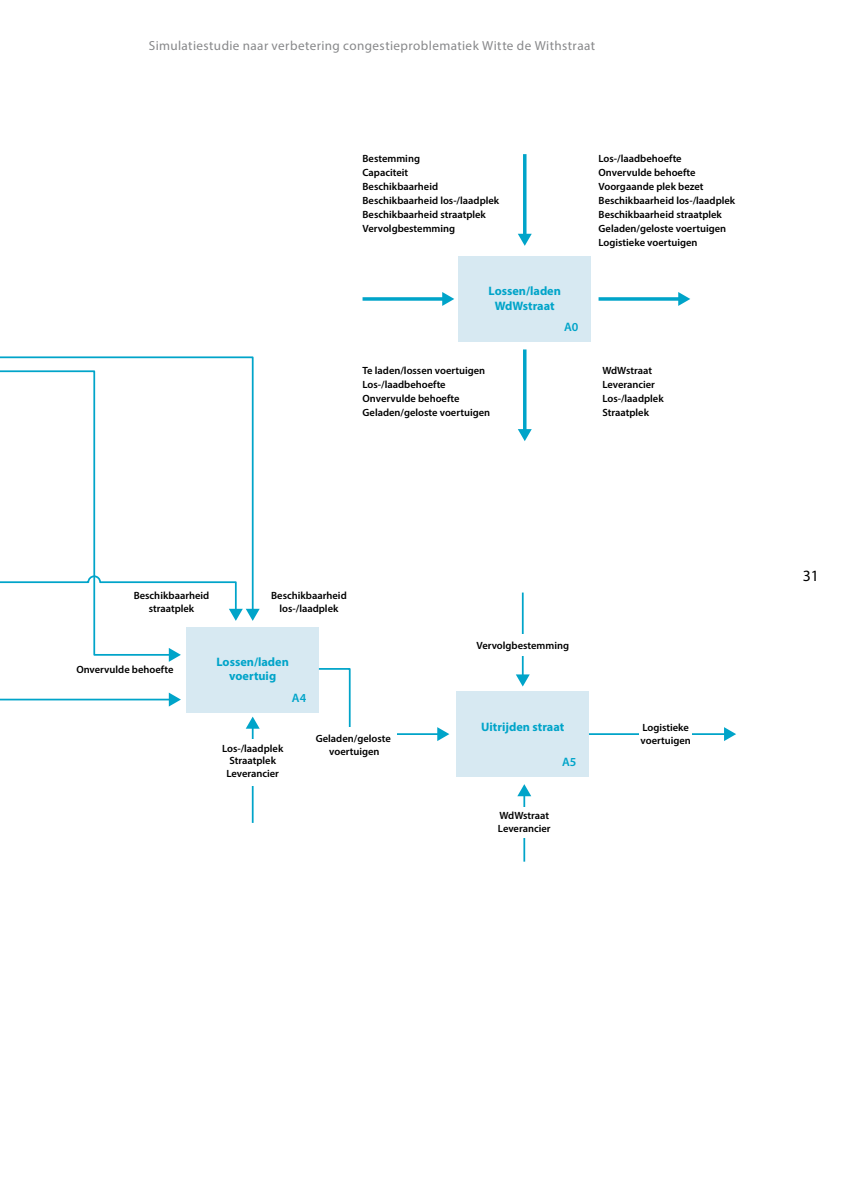
<style>
.page{position:relative;width:844px;height:1191px;background:#fff}
.page>*{position:absolute;margin:0;border:0;box-sizing:border-box;transform-origin:0 0}
.t1{font:15.75px "Myriad Pro";color:#000}
.t2{font:13.12px "Myriad Pro";letter-spacing:.03em;color:#87888a}
.t3{font:700 12.25px/14.7px "Myriad Pro";color:#00a4c9;text-align:center}
.t4{font:600 12.25px "Myriad Pro";color:#00a4c9}
.t5{font:600 10.5px/14px "Myriad Pro";color:#000}
</style>
<div class="page">
<div style="left:186px;top:626px;width:133px;height:86px;background:#d7e9f2"></div>
<div style="left:456px;top:691px;width:132px;height:86px;background:#d7e9f2"></div>
<hr style="left:588px;top:733px;width:138px;height:2px;background:#00a4c9">
<svg style="left:723px;top:727px;width:13px;height:14px"></svg>
<svg style="left:0;top:356px;width:254px;height:218px"></svg>
<hr style="left:521px;top:592px;width:2px;height:84px;background:#00a4c9">
<svg style="left:516px;top:674px;width:13px;height:12px"></svg>
<div style="left:489px;top:634px;width:66px;height:22px;background:#fff"></div>
<div style="left:639px;top:720px;width:52px;height:28px;background:#fff"></div>
<hr style="left:252px;top:726px;width:1px;height:97px;background:#00a4c9">
<svg style="left:246px;top:716px;width:13px;height:12px"></svg>
<div style="left:219px;top:740px;width:67px;height:46px;background:#fff"></div>
<hr style="left:523px;top:794px;width:2px;height:67px;background:#00a4c9">
<svg style="left:517px;top:784px;width:14px;height:12px"></svg>
<div style="left:491px;top:807px;width:66px;height:31px;background:#fff"></div>
<svg style="left:0;top:574px;width:259px;height:132px"></svg>
<svg style="left:317px;top:668px;width:132px;height:73px"></svg>
<div style="left:345px;top:727px;width:52px;height:24px;background:#fff"></div>
<div style="left:458px;top:256px;width:132px;height:86px;background:#d7e9f2"></div>
<svg style="left:362px;top:297px;width:80px;height:4px"></svg>
<svg style="left:442px;top:292px;width:12px;height:14px"></svg>
<svg style="left:598px;top:297px;width:80px;height:4px"></svg>
<svg style="left:678px;top:292px;width:12px;height:14px"></svg>
<hr style="left:523px;top:154px;width:3px;height:82px;background:#00a4c9">
<svg style="left:518px;top:234px;width:13px;height:12px"></svg>
<hr style="left:523px;top:349px;width:3px;height:82px;background:#00a4c9">
<svg style="left:518px;top:429px;width:13px;height:12px"></svg>
<p class="t2" style="left:149px;top:38px;width:447px">Simulatiestudie naar verbetering congestieproblematiek Witte de Withstraat</p>
<p class="t5" style="left:362px;top:151px;width:138px">Bestemming<br>Capaciteit<br>Beschikbaarheid<br>Beschikbaarheid los-/laadplek<br>Beschikbaarheid straatplek<br>Vervolgbestemming</p>
<p class="t5" style="left:598px;top:151px;width:138px">Los-/laadbehoefte<br>Onvervulde behoefte<br>Voorgaande plek bezet<br>Beschikbaarheid los-/laadplek<br>Beschikbaarheid straatplek<br>Geladen/geloste voertuigen<br>Logistieke voertuigen</p>
<p class="t3" style="left:488px;top:283px;width:74px">Lossen/laden<br>WdWstraat</p>
<p class="t4" style="left:564px;top:319px;width:16px">A0</p>
<p class="t5" style="left:362px;top:363px;width:129px">Te laden/lossen voertuigen<br>Los-/laadbehoefte<br>Onvervulde behoefte<br>Geladen/geloste voertuigen</p>
<p class="t5" style="left:602px;top:363px;width:63px">WdWstraat<br>Leverancier<br>Los-/laadplek<br>Straatplek</p>
<p class="t5" style="left:134px;top:589px;width:77px;line-height:12.6px;text-align:center">Beschikbaarheid straatplek</p>
<p class="t5" style="left:271px;top:589px;width:77px;line-height:12.6px;text-align:center">Beschikbaarheid los-/laadplek</p>
<p class="t5" style="left:76px;top:662px;width:98px">Onvervulde behoefte</p>
<p class="t3" style="left:216px;top:653px;width:74px">Lossen/laden voertuig</p>
<p class="t4" style="left:292px;top:690px;width:16px">A4</p>
<p class="t5" style="left:476px;top:638px;width:94px">Vervolgbestemming</p>
<p class="t5" style="left:222px;top:741px;width:63px;line-height:12.6px;text-align:center">Los-/laadplek<br>Straatplek<br>Leverancier</p>
<p class="t5" style="left:316px;top:732px;width:77px;line-height:12.6px;text-align:center">Geladen/geloste voertuigen</p>
<p class="t3" style="left:481px;top:719px;width:84px">Uitrijden straat</p>
<p class="t4" style="left:562px;top:754px;width:16px">A5</p>
<p class="t5" style="left:498px;top:809px;width:54px;line-height:12.6px">WdWstraat<br>Leverancier</p>
<p class="t5" style="left:640px;top:721px;width:52px;line-height:12.6px">Logistieke voertuigen</p>
<h1 class="t1" style="left:802px;top:566px;width:18px">31</h1>
</div>
